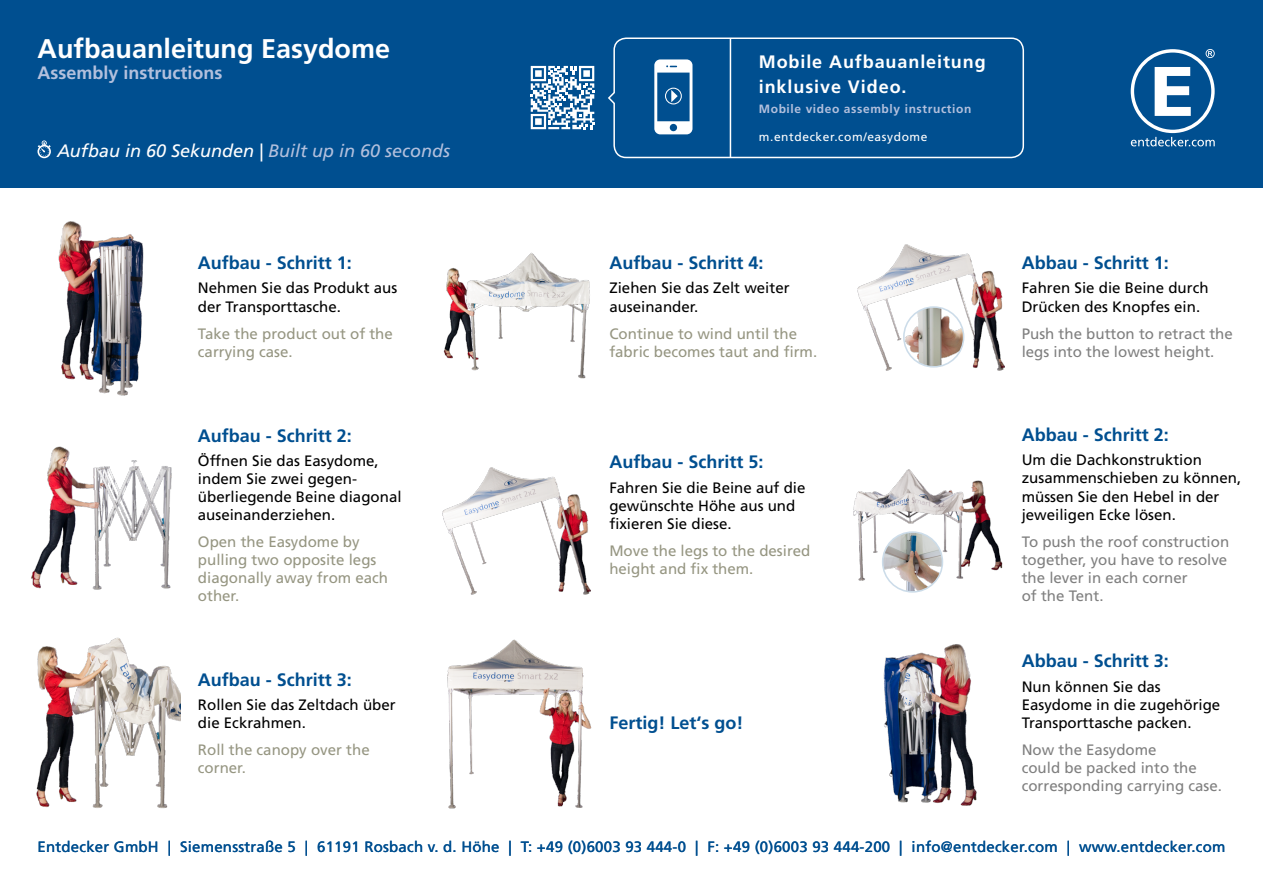
<style>
.page{position:relative;width:1263px;height:893px;background:#fff}
.page>*{position:absolute;margin:0;border:0;box-sizing:border-box;transform-origin:0 0}
.t1{font:700 27px "Frutiger LT Std";color:#fff}
.t2{font:700 18px "Frutiger LT Std";color:#004f90}
.t3{font:italic 18px "Frutiger LT Std";color:#fff}
.t4{font:700 18px/25.5px "Frutiger LT Std";letter-spacing:.05em;color:#fff}
.t5{font:700 18px "Frutiger LT Std";color:#b3c0dd}
.t6{font:15.15px/18.1px "Frutiger LT Std";color:#000}
.t7{font:15.15px/18.1px "Frutiger LT Std";color:#969682}
.t8{font:15.15px/18.1px "Frutiger LT Std";color:#808080}
.t9{font:15px "Frutiger LT Std";letter-spacing:.015em;color:#004f90}
.t10{font:700 12px "Frutiger LT Std";letter-spacing:.05em;color:#b3c0dd}
.t11{font:12px "Frutiger LT Std";letter-spacing:.05em;color:#fff}
.s1{color:#b3c0dd}
</style>
<div class="page">
<div style="left:0;top:0;width:1263px;height:188px;background:#004f90"></div>
<svg style="left:608px;top:37px;width:417px;height:122px"></svg>
<hr style="left:730px;top:39px;width:1px;height:118px;background:#fff">
<svg style="left:1131px;top:49px;width:84px;height:97px"></svg>
<svg style="left:654px;top:59px;width:38px;height:75px"></svg>
<svg style="left:37px;top:140px;width:14px;height:18px"></svg>
<svg style="left:531px;top:66px;width:63px;height:63px"></svg>
<img style="left:447px;top:639px;width:145px;height:170px">
<img style="left:883px;top:644px;width:94px;height:162px">
<img style="left:442px;top:467px;width:149px;height:128px">
<img style="left:857px;top:244px;width:148px;height:127px">
<img style="left:443px;top:252px;width:147px;height:127px">
<img style="left:854px;top:469px;width:149px;height:112px">
<img style="left:36px;top:637px;width:144px;height:172px">
<img style="left:31px;top:446px;width:141px;height:144px">
<img style="left:58px;top:221px;width:86px;height:174px">
<img style="left:904px;top:307px;width:60px;height:59px">
<div style="left:903px;top:306px;width:61px;height:62px;border:2px solid #ccdce9;border-radius:50%"></div>
<img style="left:883px;top:532px;width:59px;height:58px">
<div style="left:882px;top:531px;width:61px;height:62px;border:2px solid #ccdce9;border-radius:50%"></div>
<h1 class="t1" style="left:38px;top:33px;width:354px">Aufbauanleitung Easydome</h1>
<p class="t5" style="left:38px;top:62px;width:186px">Assembly instructions</p>
<p class="t3" style="left:57px;top:140px;width:395px">Aufbau in 60 Sekunden | <span class="s1">Built up in 60 seconds</span></p>
<p class="t2" style="left:198px;top:252px;width:156px">Aufbau - Schritt 1:</p>
<p class="t6" style="left:198px;top:279px;width:201px">Nehmen Sie das Produkt aus der Transporttasche.</p>
<p class="t7" style="left:198px;top:324px;width:196px">Take the product out of the carrying case.</p>
<p class="t2" style="left:198px;top:425px;width:156px">Aufbau - Schritt 2:</p>
<p class="t6" style="left:198px;top:451px;width:205px">Öffnen Sie das Easydome, indem Sie zwei gegen&shy;überliegende Beine diagonal auseinanderziehen.</p>
<p class="t7" style="left:198px;top:533px;width:192px">Open the Easydome by pulling two opposite legs diagonally away from each other.</p>
<p class="t2" style="left:198px;top:669px;width:156px">Aufbau - Schritt 3:</p>
<p class="t6" style="left:198px;top:695px;width:199px">Rollen Sie das Zeltdach über die Eckrahmen.</p>
<p class="t7" style="left:198px;top:741px;width:173px">Roll the canopy over the corner.</p>
<p class="t4" style="left:759px;top:49px;width:228px">Mobile Aufbauanleitung inklusive Video.</p>
<p class="t10" style="left:759px;top:102px;width:214px">Mobile video assembly instruction</p>
<p class="t11" style="left:759px;top:130px;width:170px">m.entdecker.com/easydome</p>
<p class="t2" style="left:609px;top:252px;width:156px">Aufbau - Schritt 4:</p>
<p class="t6" style="left:609px;top:279px;width:182px">Ziehen Sie das Zelt weiter auseinander.</p>
<p class="t7" style="left:609px;top:324px;width:209px">Continue to wind until the fabric becomes taut and firm.</p>
<p class="t2" style="left:609px;top:452px;width:156px">Aufbau - Schritt 5:</p>
<p class="t6" style="left:609px;top:478px;width:198px">Fahren Sie die Beine auf die gewünschte Höhe aus und fixieren Sie diese.</p>
<p class="t7" style="left:609px;top:542px;width:203px">Move the legs to the desired height and fix them.</p>
<p class="t2" style="left:609px;top:712px;width:136px">Fertig! Let‘s go!</p>
<p class="t2" style="left:1022px;top:252px;width:149px">Abbau - Schritt 1:</p>
<p class="t6" style="left:1022px;top:279px;width:188px">Fahren Sie die Beine durch<br>Drücken des Knopfes ein.</p>
<p class="t8" style="left:1022px;top:324px;width:213px">Push the button to retract the legs into the lowest height.</p>
<p class="t2" style="left:1022px;top:424px;width:149px">Abbau - Schritt 2:</p>
<p class="t6" style="left:1022px;top:451px;width:221px">Um die Dachkonstruktion zusammenschieben zu können, müssen Sie den Hebel in der jeweiligen Ecke lösen.</p>
<p class="t8" style="left:1022px;top:532px;width:209px">To push the roof construction together, you have to resolve the lever in each corner<br>of the Tent.</p>
<p class="t2" style="left:1022px;top:651px;width:149px">Abbau - Schritt 3:</p>
<p class="t6" style="left:1022px;top:677px;width:200px">Nun können Sie das<br>Easydome in die zugehörige<br>Transporttasche packen.</p>
<p class="t8" style="left:1022px;top:741px;width:202px">Now the Easydome<br>could be packed into the corresponding carrying case.</p>
<p class="t9" style="left:38px;top:838px;width:1189px">Entdecker GmbH | Siemensstraße 5 | 61191 Rosbach v. d. Höhe | T: +49 (0)6003 93 444-0 | F: +49 (0)6003 93 444-200 | info@entdecker.com | www.entdecker.com</p>
</div>
